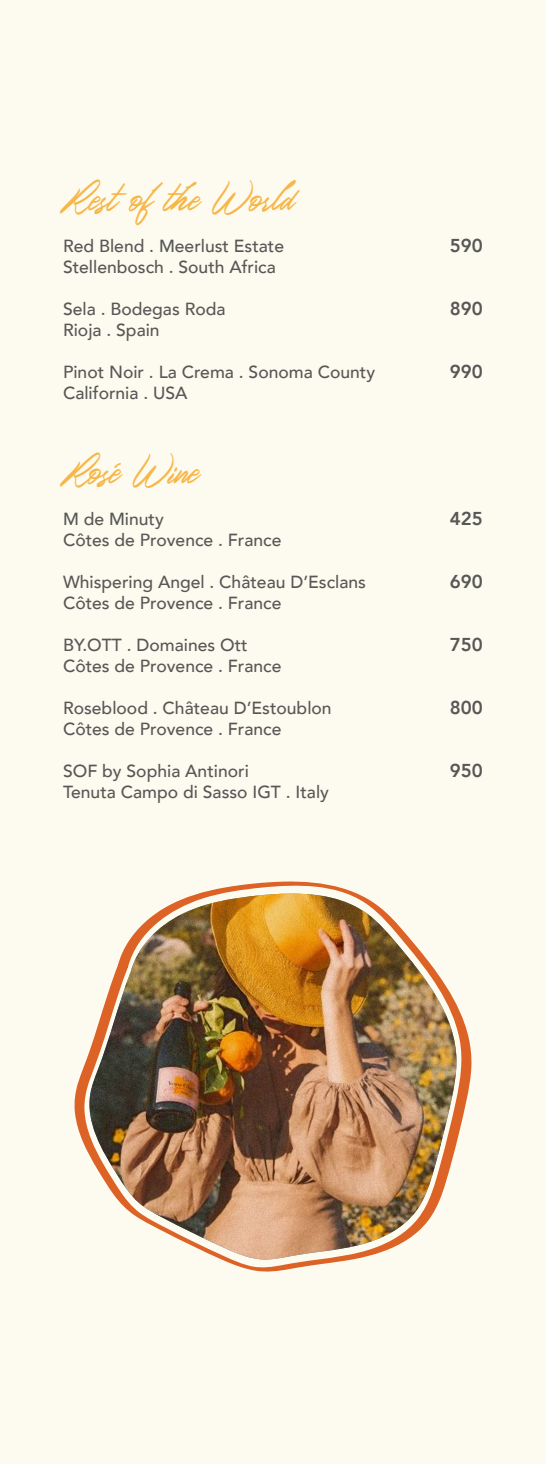
<style>
.page{position:relative;width:546px;height:1464px;background:#fff}
.page>*{position:absolute;margin:0;border:0;box-sizing:border-box;transform-origin:0 0}
.t1{font:31.5px "Italian Horskey Demo";letter-spacing:-.04em;color:#f7b648}
.t2{font:800 18.55px "Avenir";color:#575756}
.t3{font:500 17.5px/21px "Avenir";color:#575756}
</style>
<div class="page">
<div style="left:0;top:0;width:546px;height:1463px;background:#fdfbef"></div>
<img style="left:74px;top:881px;width:398px;height:391px">
<h1 class="t1" style="left:63px;top:181px;width:233px">Rest of the World</h1>
<p class="t3" style="left:63px;top:234px;width:223px">Red Blend . Meerlust Estate<br>Stellenbosch . South Africa</p>
<p class="t3" style="left:63px;top:297px;width:164px">Sela . Bodegas Roda<br>Rioja . Spain</p>
<p class="t3" style="left:63px;top:360px;width:313px">Pinot Noir . La Crema . Sonoma County<br>California . USA</p>
<h1 class="t1" style="left:63px;top:454px;width:138px">Rosé Wine</h1>
<p class="t3" style="left:63px;top:507px;width:220px">M de Minuty<br>Côtes de Provence . France</p>
<p class="t3" style="left:63px;top:570px;width:304px">Whispering Angel . Château D’Esclans<br>Côtes de Provence . France</p>
<p class="t3" style="left:63px;top:633px;width:220px">BY.OTT . Domaines Ott<br>Côtes de Provence . France</p>
<p class="t3" style="left:63px;top:696px;width:270px">Roseblood . Château D’Estoublon<br>Côtes de Provence . France</p>
<p class="t3" style="left:63px;top:759px;width:267px">SOF by Sophia Antinori<br>Tenuta Campo di Sasso IGT . Italy</p>
<p class="t2" style="left:450px;top:231px;width:35px">590</p>
<p class="t2" style="left:450px;top:294px;width:35px">890</p>
<p class="t2" style="left:450px;top:357px;width:35px">990</p>
<p class="t2" style="left:450px;top:504px;width:35px">425</p>
<p class="t2" style="left:450px;top:567px;width:35px">690</p>
<p class="t2" style="left:450px;top:630px;width:35px">750</p>
<p class="t2" style="left:450px;top:693px;width:35px">800</p>
<p class="t2" style="left:450px;top:756px;width:35px">950</p>
</div>
